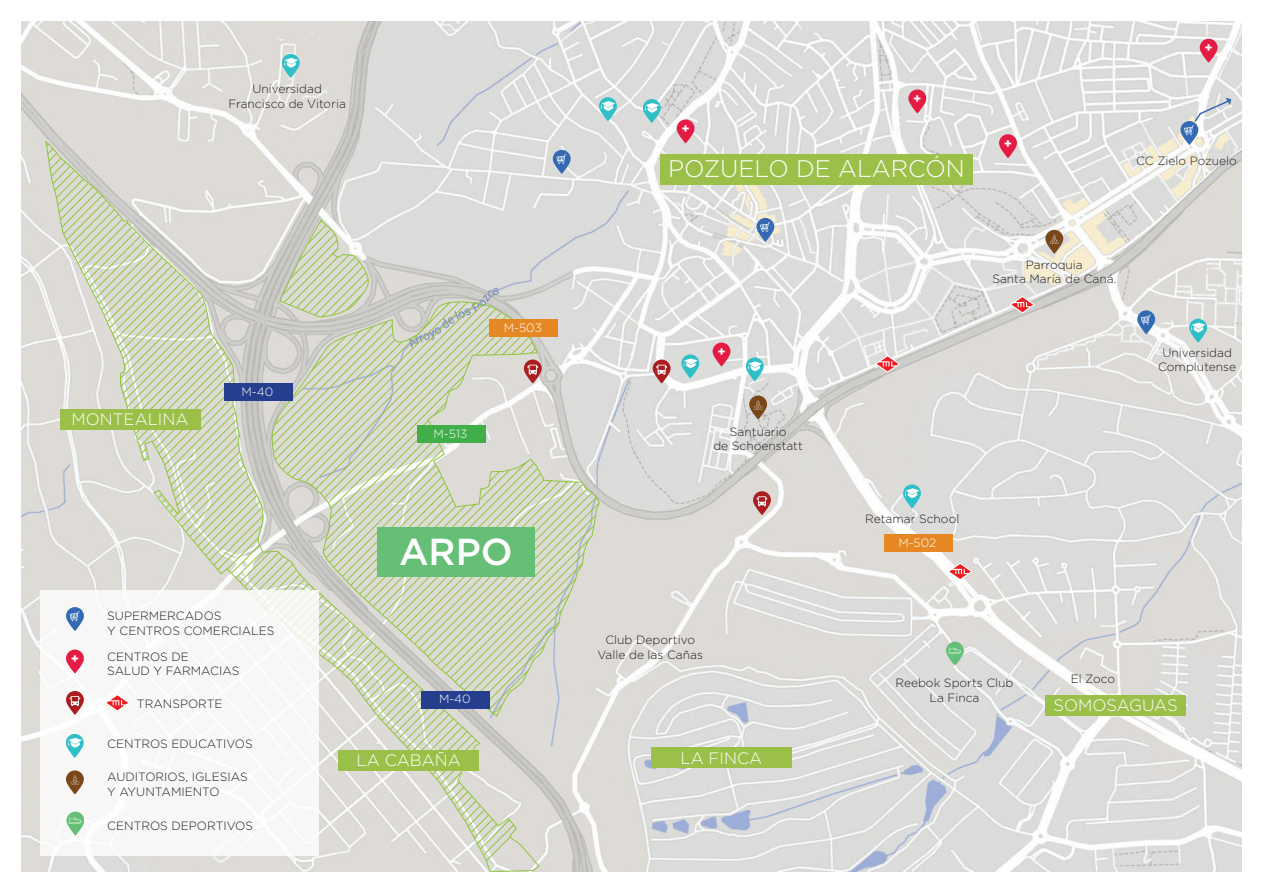
<style>
.page{position:relative;width:1263px;height:893px;background:#fff}
.page>*{position:absolute;margin:0;border:0;box-sizing:border-box;transform-origin:0 0}
.t1{font:500 37.5px "Gotham";color:#fff}
.t2{font:300 24px "Gotham";color:#fff}
.t3{font:300 16.5px "Gotham";color:#fff}
.t4{font:700 12.9px "Gotham";color:#fff}
.t5{font:300 12px/14.4px "Gotham";color:#231f20;text-align:center}
.t6{font:300 12px "Gotham";color:#fff}
</style>
<div class="page">
<img style="left:21px;top:21px;width:1221px;height:850px">
<svg style="left:45px;top:141px;width:555px;height:730px"></svg>
<div style="left:40px;top:590px;width:279px;height:266px;background:#f8f7f6"></div>
<svg style="left:946px;top:642px;width:17px;height:23px"></svg>
<svg style="left:1200px;top:39px;width:17px;height:24px"></svg>
<svg style="left:713px;top:343px;width:17px;height:23px"></svg>
<svg style="left:677px;top:119px;width:17px;height:24px"></svg>
<svg style="left:999px;top:134px;width:18px;height:24px"></svg>
<svg style="left:908px;top:90px;width:18px;height:23px"></svg>
<svg style="left:682px;top:354px;width:17px;height:24px"></svg>
<svg style="left:746px;top:357px;width:18px;height:24px"></svg>
<svg style="left:643px;top:99px;width:18px;height:24px"></svg>
<svg style="left:599px;top:97px;width:18px;height:24px"></svg>
<svg style="left:903px;top:484px;width:18px;height:24px"></svg>
<svg style="left:1189px;top:319px;width:18px;height:24px"></svg>
<svg style="left:282px;top:54px;width:18px;height:24px"></svg>
<svg style="left:653px;top:360px;width:17px;height:23px"></svg>
<svg style="left:753px;top:491px;width:18px;height:24px"></svg>
<svg style="left:524px;top:360px;width:18px;height:23px"></svg>
<svg style="left:553px;top:150px;width:18px;height:24px"></svg>
<svg style="left:1137px;top:310px;width:18px;height:24px"></svg>
<svg style="left:756px;top:218px;width:18px;height:24px"></svg>
<div style="left:417px;top:426px;width:68px;height:17px;background:#40ae49"></div>
<div style="left:422px;top:691px;width:68px;height:17px;background:#253f8e"></div>
<div style="left:224px;top:383px;width:68px;height:18px;background:#253f8e"></div>
<div style="left:490px;top:320px;width:68px;height:17px;background:#e58823"></div>
<div style="left:884px;top:534px;width:68px;height:18px;background:#e58823"></div>
<svg style="left:749px;top:396px;width:18px;height:23px"></svg>
<svg style="left:1045px;top:230px;width:18px;height:24px"></svg>
<div style="left:377px;top:527px;width:157px;height:50px;background:#65bf76"></div>
<div style="left:651px;top:748px;width:141px;height:20px;background:#9ac049"></div>
<div style="left:339px;top:750px;width:140px;height:20px;background:#9ac049"></div>
<div style="left:60px;top:409px;width:141px;height:20px;background:#9ac049"></div>
<div style="left:1045px;top:695px;width:141px;height:20px;background:#9ac049"></div>
<div style="left:660px;top:154px;width:313px;height:30px;background:#9ac049"></div>
<svg style="left:947px;top:563px;width:26px;height:17px"></svg>
<svg style="left:875px;top:355px;width:25px;height:18px"></svg>
<svg style="left:1010px;top:296px;width:25px;height:17px"></svg>
<svg style="left:1180px;top:98px;width:51px;height:47px"></svg>
<svg style="left:46px;top:142px;width:84px;height:729px"></svg>
<p class="t5" style="left:228px;top:82px;width:119px">Universidad<br>Francisco de Vitoria</p>
<p class="t4" style="left:681px;top:120px;width:10px">+</p>
<p class="t4" style="left:913px;top:90px;width:10px">+</p>
<h2 class="t2" style="left:668px;top:154px;width:298px">POZUELO DE ALARCÓN</h2>
<p class="t4" style="left:1004px;top:134px;width:10px">+</p>
<p class="t4" style="left:1204px;top:39px;width:10px">+</p>
<p class="t5" style="left:1136px;top:153px;width:102px">CC Zielo Pozuelo</p>
<h3 class="t3" style="left:72px;top:409px;width:118px">MONTEALINA</h3>
<p class="t6" style="left:242px;top:384px;width:33px">M-40</p>
<p class="t4" style="left:71px;top:650px;width:10px">+</p>
<p class="t5" style="left:107px;top:608px;width:169px;text-align:left">SUPERMERCADOS<br>Y CENTROS COMERCIALES</p>
<p class="t5" style="left:107px;top:649px;width:134px;text-align:left">CENTROS DE<br>SALUD Y FARMACIAS</p>
<p class="t5" style="left:137px;top:696px;width:87px">TRANSPORTE</p>
<p class="t5" style="left:107px;top:736px;width:147px">CENTROS EDUCATIVOS</p>
<p class="t5" style="left:107px;top:769px;width:142px;text-align:left">AUDITORIOS, IGLESIAS<br>Y AYUNTAMIENTO</p>
<p class="t5" style="left:107px;top:818px;width:147px">CENTROS DEPORTIVOS</p>
<p class="t6" style="left:504px;top:320px;width:40px">M-503</p>
<p class="t6" style="left:434px;top:426px;width:35px">M-513</p>
<h1 class="t1" style="left:399px;top:527px;width:115px">ARPO</h1>
<p class="t6" style="left:439px;top:691px;width:33px">M-40</p>
<p class="t4" style="left:717px;top:343px;width:10px">+</p>
<p class="t5" style="left:713px;top:424px;width:91px">Santuario<br>de Schoenstatt</p>
<p class="t5" style="left:597px;top:632px;width:107px">Club Deportivo<br>Valle de las Cañas</p>
<h3 class="t3" style="left:357px;top:750px;width:106px">LA CABAÑA</h3>
<h3 class="t3" style="left:680px;top:747px;width:83px">LA FINCA</h3>
<p class="t5" style="left:992px;top:257px;width:126px">Parroquia<br>Santa María de Caná.</p>
<p class="t5" style="left:1158px;top:345px;width:80px">Universidad<br>Complutense</p>
<p class="t5" style="left:865px;top:511px;width:96px">Retamar School</p>
<p class="t6" style="left:898px;top:535px;width:40px">M-502</p>
<p class="t5" style="left:895px;top:676px;width:120px">Reebok Sports Club<br>La Finca</p>
<p class="t5" style="left:1071px;top:671px;width:46px">El Zoco</p>
<h3 class="t3" style="left:1053px;top:695px;width:125px">SOMOSAGUAS</h3>
</div>
